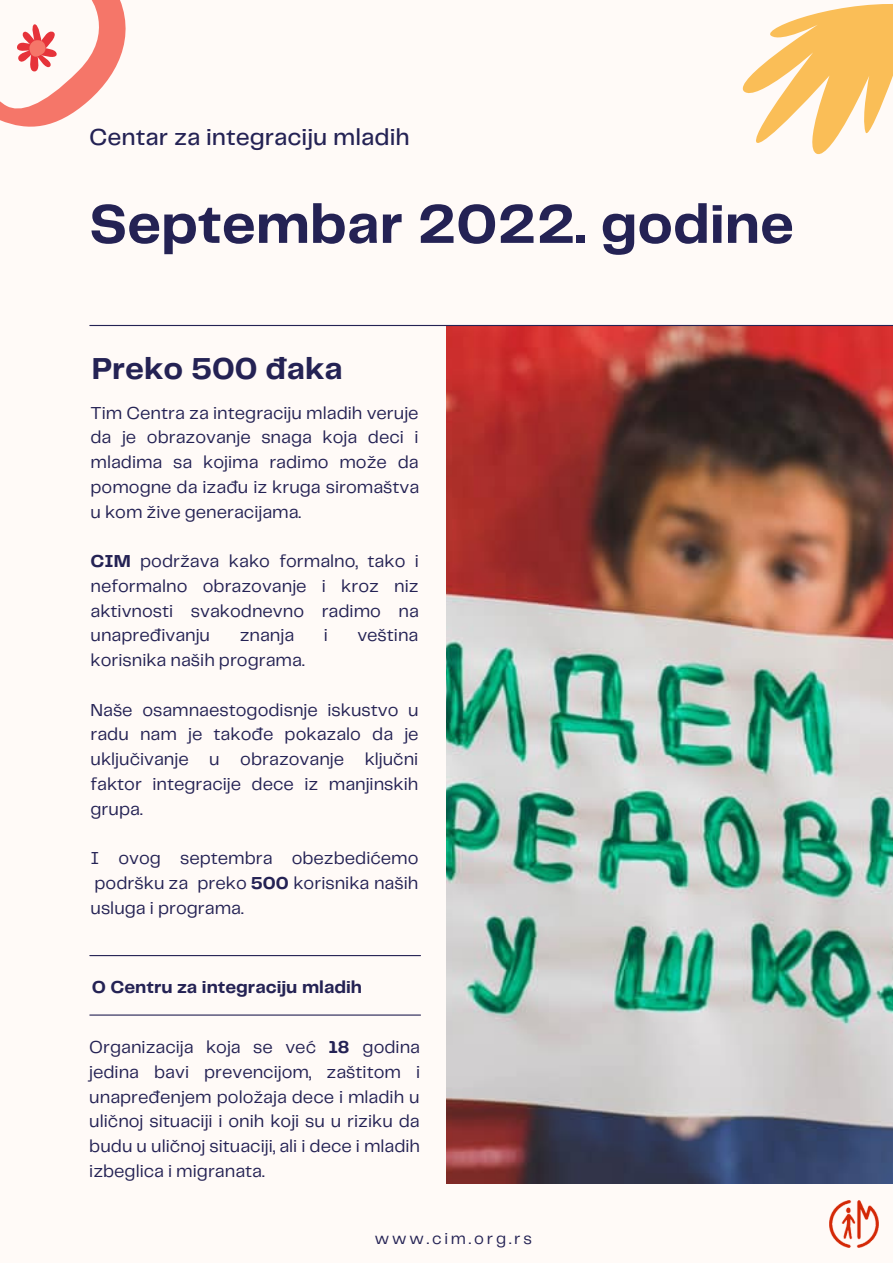
<style>
.page{position:relative;width:893px;height:1264px;background:#fff}
.page>*{position:absolute;margin:0;border:0;box-sizing:border-box;transform-origin:0 0}
.t1{font:700 56.7px "Telegraf";color:#242254}
.t2{font:700 31.5px "Telegraf";color:#242254}
.t3{font:500 24px "Telegraf";color:#242254}
.t4{font:18px/24.8px "Telegraf";color:#242254;text-align:justify}
.t5{font:700 18px "Telegraf";color:#242254}
.t6{font:16.5px "Telegraf";letter-spacing:.17em;color:#242254}
.s1{font-weight:700}
</style>
<div class="page">
<div style="left:0;top:0;width:892px;height:1262px;background:#fffaf7"></div>
<img style="left:446px;top:326px;width:446px;height:856px">
<hr style="left:90px;top:325px;width:802px;height:1px;background:#242254">
<hr style="left:90px;top:955px;width:330px;height:1px;background:#242254">
<hr style="left:90px;top:1014px;width:330px;height:1px;background:#242254">
<svg style="left:742px;top:4px;width:150px;height:151px"></svg>
<svg style="left:0;top:0;width:126px;height:127px"></svg>
<img style="left:829px;top:1200px;width:49px;height:47px">
<h3 class="t3" style="left:89px;top:126px;width:322px">Centar za integraciju mladih</h3>
<h1 class="t1" style="left:89px;top:200px;width:706px">Septembar 2022. godine</h1>
<h2 class="t2" style="left:92px;top:355px;width:252px">Preko 500 đaka</h2>
<p class="t4" style="left:90px;top:401px;width:330px">Tim Centra za integraciju mladih veruje da je obrazovanje snaga koja deci i mladima sa kojima radimo može da pomogne da izađu iz kruga siromaštva u kom žive generacijama.</p>
<p class="t4" style="left:90px;top:549px;width:330px"><span class="s1">CIM</span> podržava kako formalno, tako i neformalno obrazovanje i kroz niz aktivnosti svakodnevno radimo na unapređivanju</p>
<p class="t4" style="left:240px;top:624px;width:56px">znanja</p>
<p class="t4" style="left:324px;top:624px;width:6px">i</p>
<p class="t4" style="left:357px;top:624px;width:63px">veština</p>
<p class="t4" style="left:90px;top:648px;width:216px">korisnika naših programa.</p>
<p class="t4" style="left:90px;top:698px;width:330px">Naše osamnaestogodisnje iskustvo u radu nam je takođe pokazalo da je uključivanje u obrazovanje ključni faktor integracije dece iz manjinskih grupa.</p>
<p class="t4" style="left:90px;top:846px;width:329px">I ovog septembra obezbedićemo podršku za preko <span class="s1">500</span> korisnika naših usluga i programa.</p>
<p class="t5" style="left:92px;top:979px;width:272px">O Centru za integraciju mladih</p>
<p class="t4" style="left:89px;top:1035px;width:332px">Organizacija koja se već <span class="s1">18</span> godina jedina bavi prevencijom, zaštitom i unapređenjem položaja dece i mladih u uličnoj situaciji i onih koji su u riziku da budu u uličnoj situaciji, ali i dece i mladih izbeglica i migranata.</p>
<p class="t6" style="left:375px;top:1231px;width:158px">www.cim.org.rs</p>
</div>
